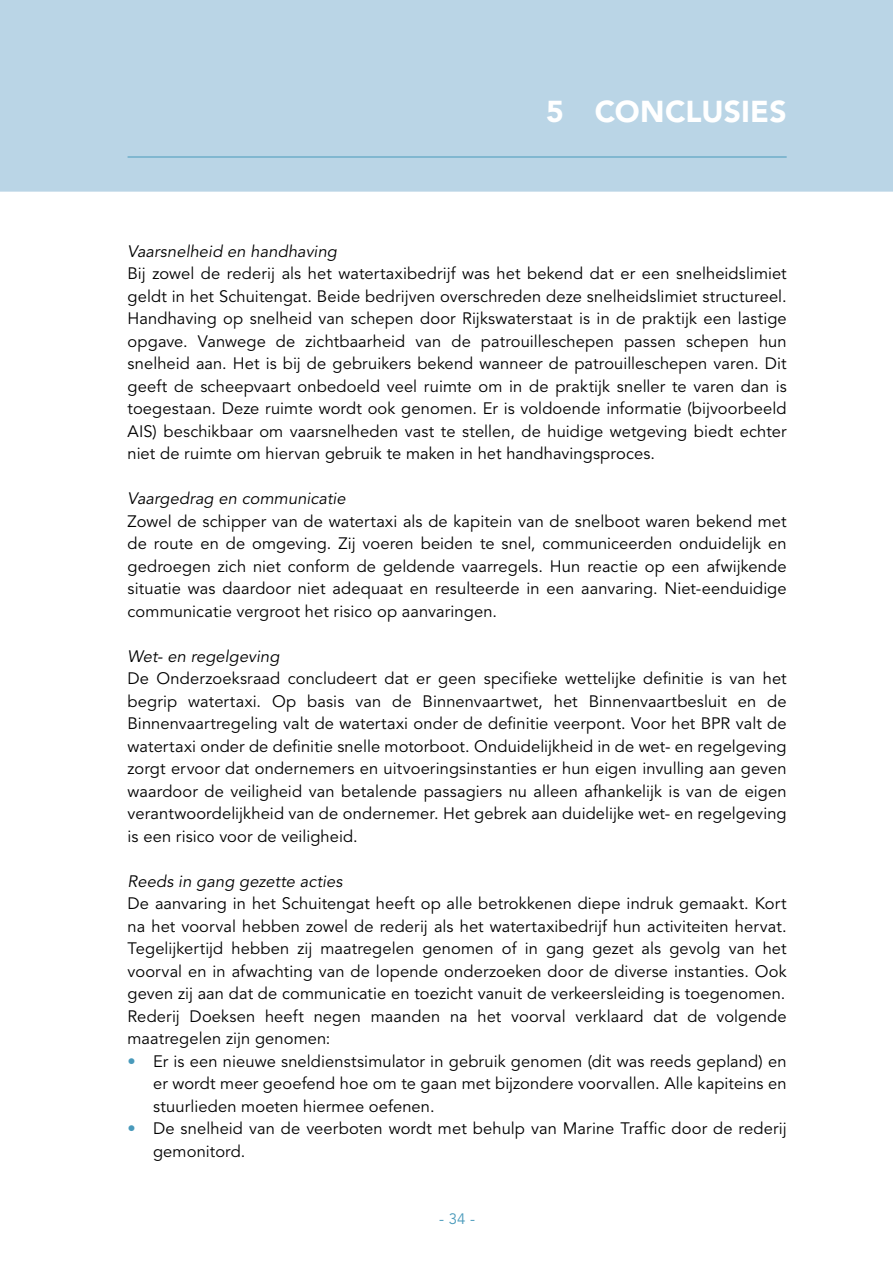
<style>
.page{position:relative;width:893px;height:1263px;background:#fff}
.page>*{position:absolute;margin:0;border:0;box-sizing:border-box;transform-origin:0 0}
.t1{font:900 30px "Avenir LT Std";letter-spacing:.005em;color:#fff}
.Bodytekst{font:16.5px/22.5px "Avenir LT Std";letter-spacing:.005em;color:#000;text-align:justify}
.Sub-subparagraaf_Kop{font:italic 16.5px "Avenir LT Std";letter-spacing:.005em;color:#000}
.t2{font:15px "Avenir LT Std";color:#499abb}
.s1{font-weight:900;color:#499abb}
</style>
<div class="page">
<div style="left:0;top:0;width:893px;height:192px;background:#bad5e6"></div>
<hr style="left:128px;top:157px;width:659px;height:1px;background:#499abb">
<p class="t1" style="left:546px;top:93px;width:242px">5 CONCLUSIES</p>
<p class="Sub-subparagraaf_Kop" style="left:128px;top:241px;width:211px">Vaarsnelheid en handhaving</p>
<p class="Bodytekst" style="left:128px;top:263px;width:661px">Bij zowel de rederij als het watertaxibedrijf was het bekend dat er een snelheidslimiet geldt in het Schuitengat. Beide bedrijven overschreden deze snelheidslimiet structureel.<br>Handhaving op snelheid van schepen door Rijkswaterstaat is in de praktijk een lastige opgave. Vanwege de zichtbaarheid van de patrouilleschepen passen schepen hun snelheid aan. Het is bij de gebruikers bekend wanneer de patrouilleschepen varen. Dit geeft de scheepvaart onbedoeld veel ruimte om in de praktijk sneller te varen dan is toegestaan. Deze ruimte wordt ook genomen. Er is voldoende informatie (bijvoorbeeld AIS) beschikbaar om vaarsnelheden vast te stellen, de huidige wetgeving biedt echter niet de ruimte om hiervan gebruik te maken in het handhavingsproces.</p>
<p class="Sub-subparagraaf_Kop" style="left:128px;top:489px;width:220px">Vaargedrag en communicatie</p>
<p class="Bodytekst" style="left:128px;top:510px;width:661px">Zowel de schipper van de watertaxi als de kapitein van de snelboot waren bekend met de route en de omgeving. Zij voeren beiden te snel, communiceerden onduidelijk en gedroegen zich niet conform de geldende vaarregels. Hun reactie op een afwijkende situatie was daardoor niet adequaat en resulteerde in een aanvaring. Niet-eenduidige communicatie vergroot het risico op aanvaringen.</p>
<p class="Sub-subparagraaf_Kop" style="left:128px;top:646px;width:153px">Wet- en regelgeving</p>
<p class="Bodytekst" style="left:128px;top:668px;width:661px">De Onderzoeksraad concludeert dat er geen specifieke wettelijke definitie is van het begrip watertaxi. Op basis van de Binnenvaartwet, het Binnenvaartbesluit en de Binnenvaartregeling valt de watertaxi onder de definitie veerpont. Voor het BPR valt de watertaxi onder de definitie snelle motorboot. Onduidelijkheid in de wet- en regelgeving zorgt ervoor dat ondernemers en uitvoeringsinstanties er hun eigen invulling aan geven waardoor de veiligheid van betalende passagiers nu alleen afhankelijk is van de eigen verantwoordelijkheid van de ondernemer. Het gebrek aan duidelijke wet- en regelgeving is een risico voor de veiligheid.</p>
<p class="Sub-subparagraaf_Kop" style="left:128px;top:871px;width:216px">Reeds in gang gezette acties</p>
<p class="Bodytekst" style="left:128px;top:893px;width:661px">De aanvaring in het Schuitengat heeft op alle betrokkenen diepe indruk gemaakt. Kort na het voorval hebben zowel de rederij als het watertaxibedrijf hun activiteiten hervat.<br>Tegelijkertijd hebben zij maatregelen genomen of in gang gezet als gevolg van het voorval en in afwachting van de lopende onderzoeken door de diverse instanties. Ook geven zij aan dat de communicatie en toezicht vanuit de verkeersleiding is toegenomen.</p>
<p class="Bodytekst" style="left:128px;top:1005px;width:660px">Rederij Doeksen heeft negen maanden na het voorval verklaard dat de volgende maatregelen zijn genomen:</p>
<p class="Bodytekst" style="left:153px;top:1050px;width:635px;text-indent:-26px"><span class="s1">•</span> Er is een nieuwe sneldienstsimulator in gebruik genomen (dit was reeds gepland) en er wordt meer geoefend hoe om te gaan met bijzondere voorvallen. Alle kapiteins en stuurlieden moeten hiermee oefenen.</p>
<p class="Bodytekst" style="left:153px;top:1118px;width:635px;text-indent:-26px"><span class="s1">•</span> De snelheid van de veerboten wordt met behulp van Marine Traffic door de rederij gemonitord.</p>
<p class="t2" style="left:439px;top:1210px;width:37px">- 34 -</p>
</div>
